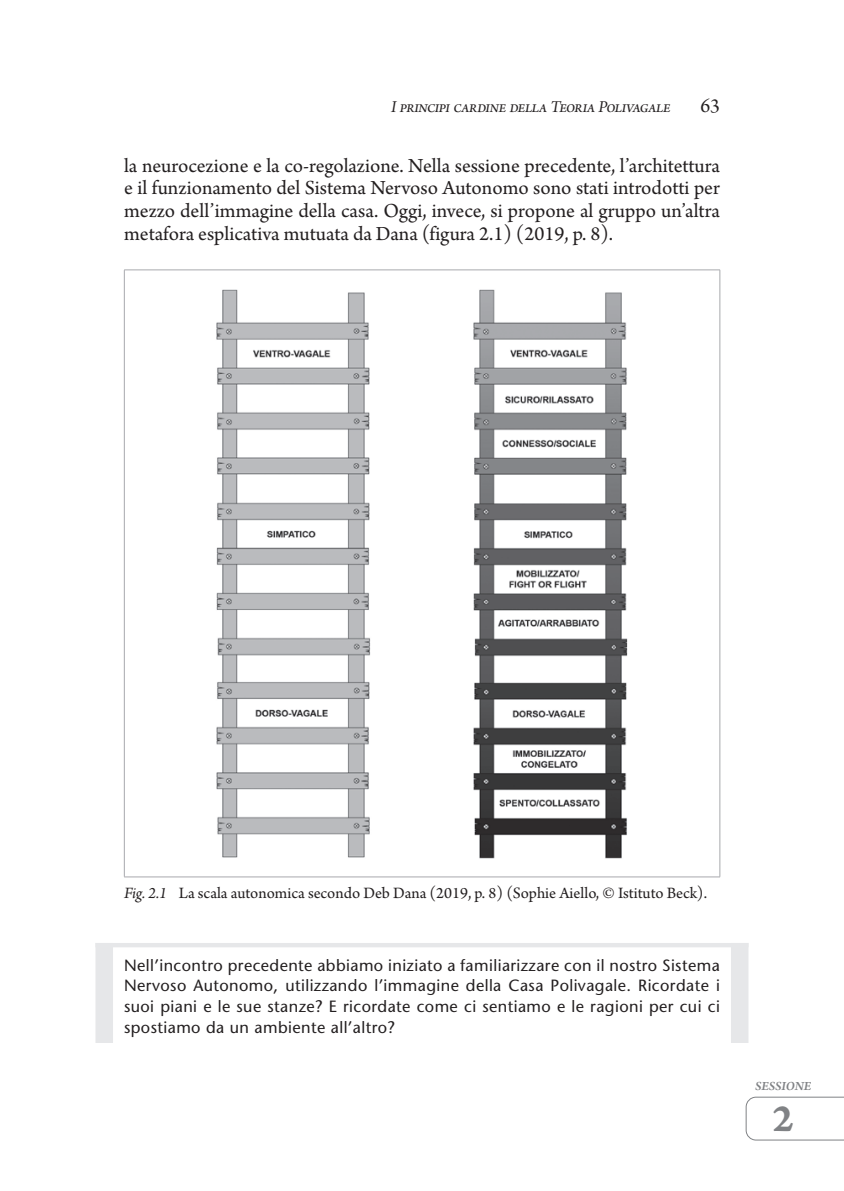
<style>
.page{position:relative;width:844px;height:1191px;background:#fff}
.page>*{position:absolute;margin:0;border:0;box-sizing:border-box;transform-origin:0 0}
.t1{font:41.12px "Arno Pro Smbd Caption";color:#808285}
.t2{font:21px/22.8px "Arno Pro";color:#231f20;text-align:justify}
.t3{font:21px "Arno Pro Subhead";color:#231f20}
.t4{font:17.5px "Arno Pro Italic Subhead";letter-spacing:-.025em;color:#231f20}
.t5{font:16.62px "Arno Pro";color:#231f20}
.t6{font:500 16.28px/20.7px "Stone Sans Std";letter-spacing:.025em;color:#231f20;text-align:justify}
.t7{font:italic 600 13.12px "Arno Pro";letter-spacing:-.01em;color:#808285}
.s1{font-style:italic}
</style>
<div class="page">
<svg style="left:745px;top:1096px;width:98px;height:44px"></svg>
<div style="left:95px;top:943px;width:18px;height:106px;background:#e6e7e9"></div>
<div style="left:730px;top:943px;width:18px;height:106px;background:#e6e7e9"></div>
<hr style="left:95px;top:943px;width:653px;height:4px;background:#e6e7e9">
<hr style="left:124px;top:269px;width:596px;height:1px;background:#a8a9ad">
<hr style="left:124px;top:270px;width:1px;height:606px;background:#a8a9ad">
<hr style="left:719px;top:270px;width:1px;height:606px;background:#a8a9ad">
<hr style="left:124px;top:876px;width:596px;height:1px;background:#a8a9ad">
<img style="left:216px;top:289px;width:155px;height:569px">
<img style="left:473px;top:289px;width:155px;height:570px">
<div style="left:89px;top:1043px;width:671px;height:21px;background:#fff"></div>
<p class="t4" style="left:391px;top:97px;width:281px">I principi cardine della Teoria Polivagale</p>
<p class="t3" style="left:700px;top:94px;width:21px">63</p>
<p class="t2" style="left:124px;top:155px;width:597px">la neurocezione e la co-regolazione. Nella sessione precedente, l’architettura e il funzionamento del Sistema Nervoso Autonomo sono stati introdotti per mezzo dell’immagine della casa. Oggi, invece, si propone al gruppo un’altra metafora esplicativa mutuata da Dana (figura 2.1) (2019, p. 8).</p>
<p class="t5" style="left:124px;top:883px;width:584px"><span class="s1">Fig. 2.1</span> La scala autonomica secondo Deb Dana (2019, p. 8) (Sophie Aiello, © Istituto Beck).</p>
<p class="t6" style="left:124px;top:954px;width:597px">Nell’incontro precedente abbiamo iniziato a familiarizzare con il nostro Sistema Nervoso Autonomo, utilizzando l’immagine della Casa Polivagale. Ricordate i suoi piani e le sue stanze? E ricordate come ci sentiamo e le ragioni per cui ci spostiamo da un ambiente all’altro?</p>
<p class="t7" style="left:755px;top:1078px;width:58px">SESSIONE</p>
<h1 class="t1" style="left:772px;top:1093px;width:23px">2</h1>
</div>
